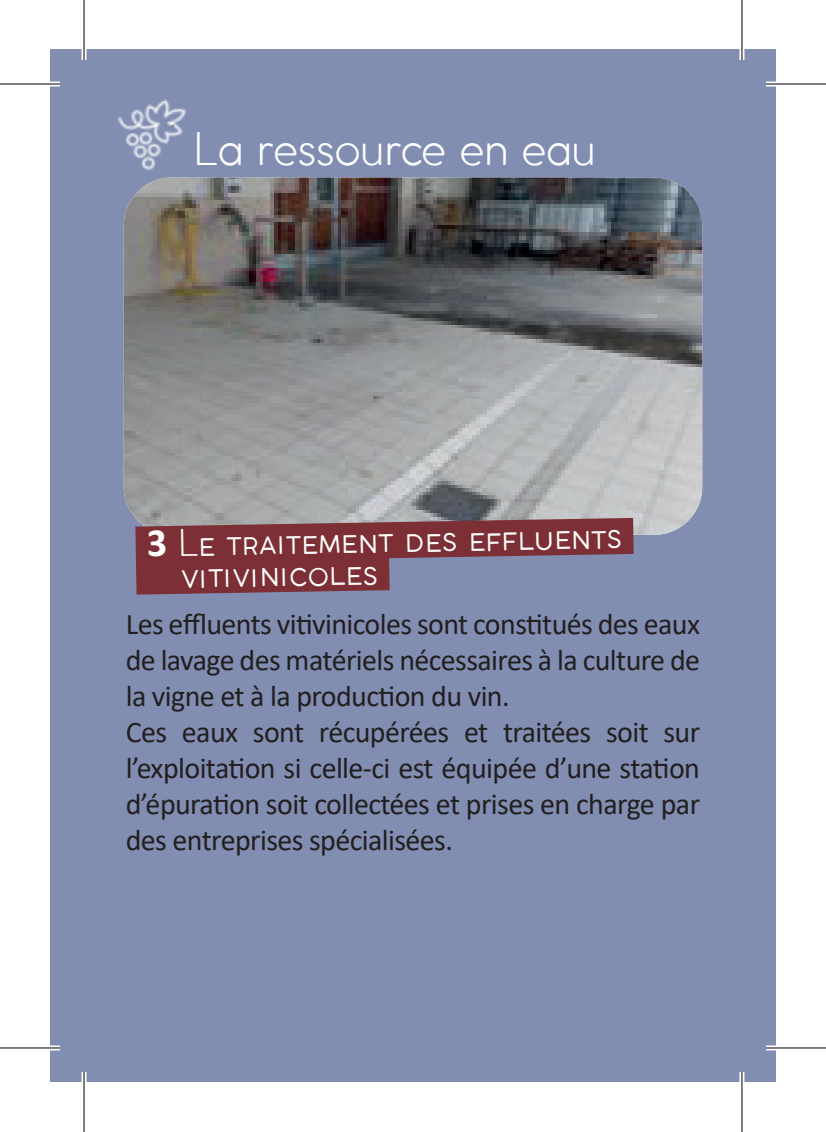
<style>
.page{position:relative;width:826px;height:1132px;background:#fff}
.page>*{position:absolute;margin:0;border:0;box-sizing:border-box;transform-origin:0 0}
.t1{font:300 44px "COCOMAT";letter-spacing:-.01em;color:#fff}
.t2{font:300 36px/32px "COCOMAT";color:#fff}
.t3{font:30px/36px "Calibri";letter-spacing:-.02em;color:#231f20}
.s1{font-family:"Calibri";font-weight:700;font-size:40px}
</style>
<div class="page">
<div style="left:50px;top:50px;width:726px;height:1032px;background:#818eb2"></div>
<img style="left:124px;top:178px;width:578px;height:354px">
<svg style="left:124px;top:499px;width:546px;height:59px;background:#917379"></svg>
<svg style="left:124px;top:535px;width:302px;height:60px;background:#7c3d47"></svg>
<img style="left:117px;top:99px;width:69px;height:72px">
<div style="left:0;top:82px;width:60px;height:5px;background:#fff"></div>
<div style="left:766px;top:82px;width:60px;height:5px;background:#fff"></div>
<svg style="left:0;top:1045px;width:60px;height:5px"></svg>
<svg style="left:766px;top:1045px;width:60px;height:5px"></svg>
<div style="left:82px;top:0;width:5px;height:60px;background:#fff"></div>
<div style="left:82px;top:1072px;width:5px;height:60px;background:#fff"></div>
<svg style="left:739px;top:0;width:5px;height:60px"></svg>
<svg style="left:739px;top:1072px;width:5px;height:60px"></svg>
<hr style="left:0;top:83px;width:60px;height:2px;background:#000">
<hr style="left:766px;top:83px;width:60px;height:2px;background:#000">
<hr style="left:0;top:1047px;width:60px;height:1px;background:#000">
<hr style="left:766px;top:1047px;width:60px;height:1px;background:#000">
<hr style="left:83px;top:0;width:2px;height:60px;background:#000">
<hr style="left:83px;top:1072px;width:2px;height:60px;background:#000">
<hr style="left:741px;top:0;width:1px;height:60px;background:#000">
<hr style="left:741px;top:1072px;width:1px;height:60px;background:#000">
<h1 class="t1" style="left:194px;top:124px;width:404px">La ressource en eau</h1>
<p class="t2" style="left:180px;top:527px;width:442px;text-indent:-34px;rotate:-1deg"><span class="s1">3</span> Le traitement des effl uents vitivinicol es</p>
<p class="t3" style="left:126px;top:605px;width:576px">Les effluents vitivinicoles sont constitués des eaux de lavage des matériels nécessaires à la culture de la vigne et à la production du vin.<br>Ces eaux sont récupérées et traitées soit sur l’exploitation si celle-ci est équipée d’une station d’épuration soit collectées et prises en charge par des entreprises spécialisées.</p>
</div>
